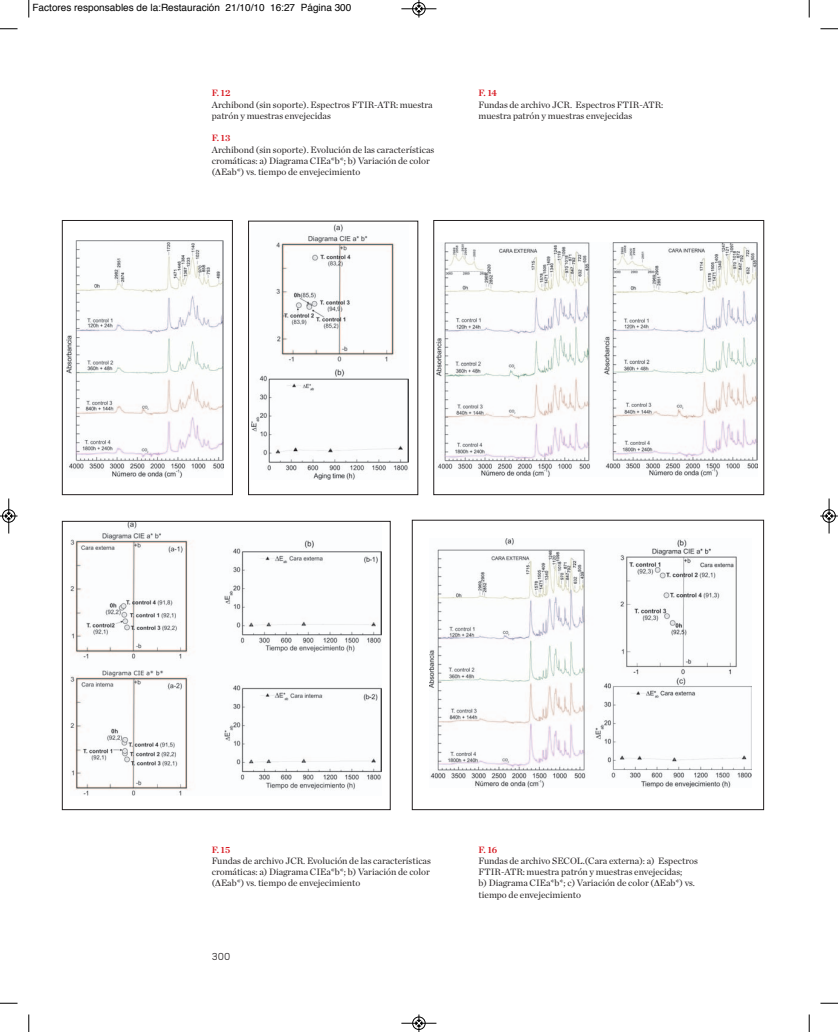
<style>
.page{position:relative;width:838px;height:1032px;background:#fff}
.page>*{position:absolute;margin:0;border:0;box-sizing:border-box;transform-origin:0 0}
.t1{font:300 11.25px "Scout";color:#231f20}
.t2{font:10px "Helvetica";color:#000}
.t3{font:9.38px/11.2px "Chronicle Deck";color:#231f20}
.t4{font:600 9.38px "Chronicle Deck";color:#d7171f}
</style>
<div class="page">
<img style="left:67px;top:240px;width:156px;height:238px">
<div style="left:62px;top:220px;width:171px;height:275px;border:1px solid #231f20"></div>
<img style="left:252px;top:224px;width:156px;height:255px">
<div style="left:248px;top:221px;width:170px;height:274px;border:1px solid #231f20"></div>
<img style="left:436px;top:243px;width:321px;height:233px">
<div style="left:433px;top:220px;width:330px;height:275px;border:1px solid #231f20"></div>
<img style="left:71px;top:523px;width:310px;height:272px">
<div style="left:62px;top:521px;width:328px;height:289px;border:1px solid #231f20"></div>
<img style="left:429px;top:539px;width:322px;height:249px">
<div style="left:411px;top:520px;width:352px;height:290px;border:1px solid #231f20"></div>
<svg style="left:28px;top:0;width:2px;height:18px"></svg>
<svg style="left:0;top:28px;width:18px;height:2px"></svg>
<svg style="left:808px;top:0;width:1px;height:18px"></svg>
<svg style="left:820px;top:28px;width:17px;height:2px"></svg>
<svg style="left:28px;top:1014px;width:2px;height:18px"></svg>
<svg style="left:0;top:1003px;width:18px;height:1px"></svg>
<svg style="left:808px;top:1014px;width:1px;height:18px"></svg>
<svg style="left:820px;top:1003px;width:17px;height:1px"></svg>
<hr style="left:401px;top:9px;width:35px;height:1px;background:#000">
<div style="left:412px;top:2px;width:13px;height:13px;border:1px solid #000;border-radius:50%"></div>
<svg style="left:415px;top:0;width:7px;height:18px"></svg>
<hr style="left:401px;top:1023px;width:35px;height:1px;background:#000">
<div style="left:412px;top:1017px;width:13px;height:13px;border:1px solid #000;border-radius:50%"></div>
<svg style="left:415px;top:1014px;width:7px;height:18px"></svg>
<div style="left:2px;top:509px;width:13px;height:14px;border:1px solid #fff;border-radius:50%"></div>
<hr style="left:9px;top:498px;width:1px;height:35px;background:#000">
<div style="left:2px;top:510px;width:13px;height:12px;border:1px solid #000;border-radius:50%"></div>
<svg style="left:0;top:513px;width:18px;height:6px"></svg>
<div style="left:821px;top:509px;width:14px;height:14px;border:1px solid #fff;border-radius:50%"></div>
<hr style="left:828px;top:498px;width:1px;height:35px;background:#000">
<div style="left:822px;top:510px;width:13px;height:12px;border:1px solid #000;border-radius:50%"></div>
<svg style="left:820px;top:513px;width:17px;height:6px"></svg>
<p class="t2" style="left:32px;top:4px;width:320px">Factores responsables de la:Restauración 21/10/10 16:27 Página 300</p>
<p class="t4" style="left:212px;top:88px;width:20px">F. 12</p>
<p class="t3" style="left:212px;top:99px;width:222px">Archibond (sin soporte). Espectros FTIR-ATR: muestra patrón y muestras envejecidas</p>
<p class="t4" style="left:212px;top:133px;width:20px">F. 13</p>
<p class="t3" style="left:212px;top:144px;width:224px">Archibond (sin soporte). Evolución de las características cromáticas: a) Diagrama CIEa*b*; b) Variación de color ( Eab*) vs. tiempo de envejecimiento</p>
<p class="t4" style="left:478px;top:88px;width:20px">F. 14</p>
<p class="t3" style="left:478px;top:99px;width:186px">Fundas de archivo JCR. Espectros FTIR-ATR: muestra patrón y muestras envejecidas</p>
<p class="t4" style="left:212px;top:844px;width:20px">F. 15</p>
<p class="t3" style="left:212px;top:855px;width:220px;text-align:justify">Fundas de archivo JCR. Evolución de las características cromáticas: a) Diagrama CIEa*b*; b) Variación de color ( Eab*) vs. tiempo de envejecimiento</p>
<p class="t1" style="left:212px;top:953px;width:20px">300</p>
<p class="t4" style="left:478px;top:844px;width:20px">F. 16</p>
<p class="t3" style="left:478px;top:855px;width:221px">Fundas de archivo SECOL.(Cara externa): a) Espectros FTIR-ATR: muestra patrón y muestras envejecidas;<br>b) Diagrama CIEa*b*; c) Variación de color ( Eab*) vs. tiempo de envejecimiento</p>
</div>
